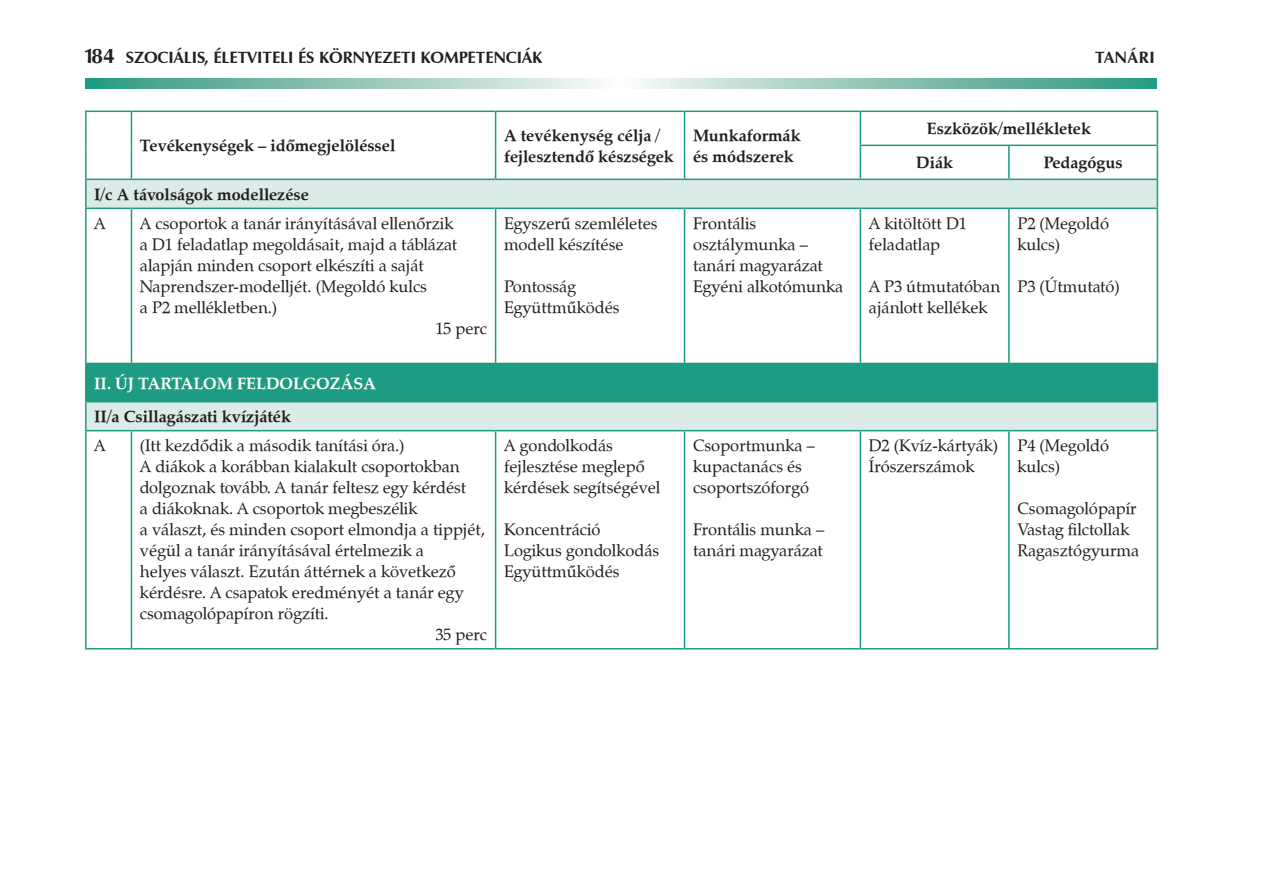
<style>
.page{position:relative;width:1263px;height:893px;background:#fff}
.page>*{position:absolute;margin:0;border:0;box-sizing:border-box;transform-origin:0 0}
.t1{font:16.5px/21px "Zapf Calligraphic 801 PFL";color:#231f20}
.t2{font:700 16.5px/21px "Zapf Calligraphic 801 PFL";color:#231f20}
.t3{font:700 16.5px "Zapf Humanist 601 PFL";color:#231f20}
.t4{font:700 16.5px "Zapf Calligraphic 801 PFL";color:#fff}
.s1{font-size:21px}
</style>
<div class="page">
<svg style="left:85px;top:78px;width:1072px;height:11px;background:#91c6b8"></svg>
<svg style="left:87px;top:112px;width:1070px;height:67px"></svg>
<svg style="left:87px;top:180px;width:1070px;height:250px"></svg>
<div style="left:86px;top:363px;width:1071px;height:39px;background:#1d9c83"></div>
<hr style="left:85px;top:180px;width:2px;height:28px;background:#1d9c83">
<svg style="left:1157px;top:180px;width:1px;height:28px"></svg>
<hr style="left:85px;top:208px;width:46px;height:1px;background:#1d9c83">
<hr style="left:85px;top:209px;width:2px;height:154px;background:#1d9c83">
<hr style="left:131px;top:208px;width:365px;height:1px;background:#1d9c83">
<hr style="left:131px;top:209px;width:1px;height:154px;background:#1d9c83">
<hr style="left:496px;top:208px;width:188px;height:1px;background:#1d9c83">
<hr style="left:495px;top:209px;width:1px;height:154px;background:#1d9c83">
<hr style="left:684px;top:208px;width:176px;height:1px;background:#1d9c83">
<hr style="left:684px;top:209px;width:1px;height:154px;background:#1d9c83">
<hr style="left:860px;top:208px;width:149px;height:1px;background:#1d9c83">
<hr style="left:860px;top:209px;width:1px;height:154px;background:#1d9c83">
<hr style="left:1009px;top:208px;width:149px;height:1px;background:#1d9c83">
<hr style="left:1008px;top:209px;width:2px;height:154px;background:#1d9c83">
<hr style="left:1157px;top:209px;width:1px;height:154px;background:#1d9c83">
<hr style="left:85px;top:363px;width:46px;height:1px;background:#1d9c83">
<hr style="left:85px;top:364px;width:2px;height:37px;background:#1d9c83">
<hr style="left:1009px;top:363px;width:149px;height:1px;background:#1d9c83">
<hr style="left:1157px;top:364px;width:1px;height:37px;background:#1d9c83">
<hr style="left:85px;top:401px;width:46px;height:1px;background:#1d9c83">
<hr style="left:85px;top:402px;width:2px;height:28px;background:#1d9c83">
<hr style="left:1009px;top:401px;width:149px;height:1px;background:#1d9c83">
<svg style="left:1157px;top:402px;width:1px;height:28px"></svg>
<hr style="left:85px;top:430px;width:46px;height:1px;background:#1d9c83">
<hr style="left:85px;top:431px;width:2px;height:217px;background:#1d9c83">
<hr style="left:131px;top:430px;width:365px;height:1px;background:#1d9c83">
<hr style="left:131px;top:431px;width:1px;height:217px;background:#1d9c83">
<hr style="left:496px;top:430px;width:188px;height:1px;background:#1d9c83">
<hr style="left:495px;top:431px;width:1px;height:217px;background:#1d9c83">
<hr style="left:684px;top:430px;width:176px;height:1px;background:#1d9c83">
<hr style="left:684px;top:431px;width:1px;height:217px;background:#1d9c83">
<hr style="left:860px;top:430px;width:149px;height:1px;background:#1d9c83">
<hr style="left:860px;top:431px;width:1px;height:217px;background:#1d9c83">
<hr style="left:1009px;top:430px;width:149px;height:1px;background:#1d9c83">
<hr style="left:1008px;top:431px;width:2px;height:217px;background:#1d9c83">
<hr style="left:1157px;top:431px;width:1px;height:217px;background:#1d9c83">
<hr style="left:85px;top:648px;width:46px;height:1px;background:#1d9c83">
<hr style="left:131px;top:648px;width:365px;height:1px;background:#1d9c83">
<hr style="left:496px;top:648px;width:188px;height:1px;background:#1d9c83">
<hr style="left:684px;top:648px;width:176px;height:1px;background:#1d9c83">
<hr style="left:860px;top:648px;width:149px;height:1px;background:#1d9c83">
<hr style="left:1009px;top:648px;width:149px;height:1px;background:#1d9c83">
<hr style="left:85px;top:111px;width:46px;height:1px;background:#1d9c83">
<hr style="left:85px;top:112px;width:2px;height:33px;background:#1d9c83">
<hr style="left:131px;top:111px;width:365px;height:1px;background:#1d9c83">
<hr style="left:131px;top:112px;width:1px;height:33px;background:#1d9c83">
<hr style="left:496px;top:111px;width:188px;height:1px;background:#1d9c83">
<hr style="left:495px;top:112px;width:1px;height:33px;background:#1d9c83">
<hr style="left:684px;top:111px;width:176px;height:1px;background:#1d9c83">
<hr style="left:684px;top:112px;width:1px;height:33px;background:#1d9c83">
<hr style="left:85px;top:145px;width:2px;height:34px;background:#1d9c83">
<hr style="left:131px;top:145px;width:1px;height:34px;background:#1d9c83">
<hr style="left:495px;top:145px;width:1px;height:34px;background:#1d9c83">
<hr style="left:684px;top:145px;width:1px;height:34px;background:#1d9c83">
<hr style="left:85px;top:179px;width:46px;height:1px;background:#1d9c83">
<hr style="left:131px;top:179px;width:365px;height:1px;background:#1d9c83">
<hr style="left:496px;top:179px;width:188px;height:1px;background:#1d9c83">
<hr style="left:684px;top:179px;width:176px;height:1px;background:#1d9c83">
<hr style="left:860px;top:111px;width:149px;height:1px;background:#1d9c83">
<hr style="left:860px;top:112px;width:1px;height:33px;background:#1d9c83">
<hr style="left:1009px;top:111px;width:149px;height:1px;background:#1d9c83">
<hr style="left:1157px;top:112px;width:1px;height:33px;background:#1d9c83">
<hr style="left:860px;top:145px;width:149px;height:1px;background:#1d9c83">
<hr style="left:860px;top:146px;width:1px;height:33px;background:#1d9c83">
<hr style="left:1009px;top:145px;width:149px;height:1px;background:#1d9c83">
<hr style="left:1008px;top:146px;width:2px;height:33px;background:#1d9c83">
<hr style="left:1157px;top:146px;width:1px;height:33px;background:#1d9c83">
<hr style="left:860px;top:179px;width:149px;height:1px;background:#1d9c83">
<hr style="left:1009px;top:179px;width:149px;height:1px;background:#1d9c83">
<p class="t3" style="left:83px;top:47px;width:61px"><span class="s1">184</span> SZOCIÁLIS</p>
<p class="t3" style="left:204px;top:47px;width:18px">, ÉLETVITELI</p>
<p class="t3" style="left:298px;top:47px;width:32px">ÉS KÖRNYEZETI</p>
<p class="t3" style="left:421px;top:47px;width:9px">KOMPETENCIÁKTAN</p>
<p class="t3" style="left:1128px;top:47px;width:29px">ÁRI</p>
<p class="t2" style="left:140px;top:135px;width:257px">Tevékenységek – időmegjelöléssel</p>
<p class="t2" style="left:504px;top:125px;width:171px">A tevékenység célja / fejlesztendő készségek</p>
<p class="t2" style="left:693px;top:125px;width:109px">Munkaformák és módszerek</p>
<p class="t2" style="left:916px;top:111px;width:176px;line-height:34px;text-indent:11px">Eszközök/mellékletek<br>Diák</p>
<p class="t2" style="left:1044px;top:152px;width:80px">Pedagógus</p>
<p class="t2" style="left:94px;top:184px;width:216px">I/c A távolságok modellezése</p>
<p class="t1" style="left:94px;top:213px;width:13px">A</p>
<p class="t1" style="left:140px;top:213px;width:315px">A csoportok a tanár irányításával ellenőrzik</p>
<p class="t1" style="left:140px;top:234px;width:319px">a D1 feladatlap megoldásait, majd a táblázat</p>
<p class="t1" style="left:140px;top:255px;width:285px">alapján minden csoport elkészíti a saját</p>
<p class="t1" style="left:140px;top:276px;width:289px">Naprendszer-modelljét. (Megoldó kulcs</p>
<p class="t1" style="left:140px;top:297px;width:139px">a P2 mellékletben.)</p>
<p class="t1" style="left:436px;top:318px;width:53px">15 perc</p>
<p class="t4" style="left:94px;top:373px;width:57px">II. Új tartalom</p>
<p class="t4" style="left:237px;top:373px;width:92px">feldolgozása</p>
<p class="t2" style="left:94px;top:406px;width:198px">II/a Csillagászati kvízjáték</p>
<p class="t1" style="left:94px;top:435px;width:13px">A</p>
<p class="t1" style="left:140px;top:435px;width:266px">(Itt kezdődik a második tanítási óra.)</p>
<p class="t1" style="left:140px;top:456px;width:321px">A diákok a korábban kialakult csoportokban</p>
<p class="t1" style="left:140px;top:477px;width:328px">dolgoznak tovább. A tanár feltesz egy kérdést</p>
<p class="t1" style="left:140px;top:498px;width:279px">a diákoknak. A csoportok megbeszélik</p>
<p class="t1" style="left:140px;top:519px;width:347px">a választ, és minden csoport elmondja a tippjét,</p>
<p class="t1" style="left:140px;top:540px;width:285px">végül a tanár irányításával értelmezik a</p>
<p class="t1" style="left:140px;top:561px;width:317px">helyes választ. Ezután áttérnek a következő</p>
<p class="t1" style="left:140px;top:582px;width:325px">kérdésre. A csapatok eredményét a tanár egy</p>
<p class="t1" style="left:140px;top:603px;width:190px">csomagolópapíron rögzíti.</p>
<p class="t1" style="left:435px;top:624px;width:53px">35 perc</p>
<p class="t1" style="left:504px;top:213px;width:155px">Egyszerű szemléletes modell készítése</p>
<p class="t1" style="left:504px;top:276px;width:117px">Pontosság<br>Együttműködés</p>
<p class="t1" style="left:504px;top:435px;width:158px">A gondolkodás fejlesztése meglepő kérdések segítségével</p>
<p class="t1" style="left:504px;top:519px;width:157px">Koncentráció<br>Logikus gondolkodás<br>Együttműködés</p>
<p class="t1" style="left:693px;top:213px;width:152px">Frontális osztálymunka – tanári magyarázat<br>Egyéni alkotómunka</p>
<p class="t1" style="left:869px;top:213px;width:100px">A kitöltött D1 feladatlap</p>
<p class="t1" style="left:869px;top:276px;width:133px">A P3 útmutatóban ajánlott kellékek</p>
<p class="t1" style="left:1017px;top:213px;width:93px">P2 (Megoldó kulcs)</p>
<p class="t1" style="left:1017px;top:276px;width:104px">P3 (Útmutató)</p>
<p class="t1" style="left:693px;top:435px;width:123px">Csoportmunka – kupactanács és csoportszóforgó</p>
<p class="t1" style="left:693px;top:519px;width:133px">Frontális munka – tanári magyarázat</p>
<p class="t1" style="left:869px;top:435px;width:131px">D2 (Kvíz-kártyák)<br>Írószerszámok</p>
<p class="t1" style="left:1017px;top:435px;width:93px">P4 (Megoldó kulcs)</p>
<p class="t1" style="left:1017px;top:498px;width:123px">Csomagolópapír<br>Vastag filctollak<br>Ragasztógyurma</p>
</div>
